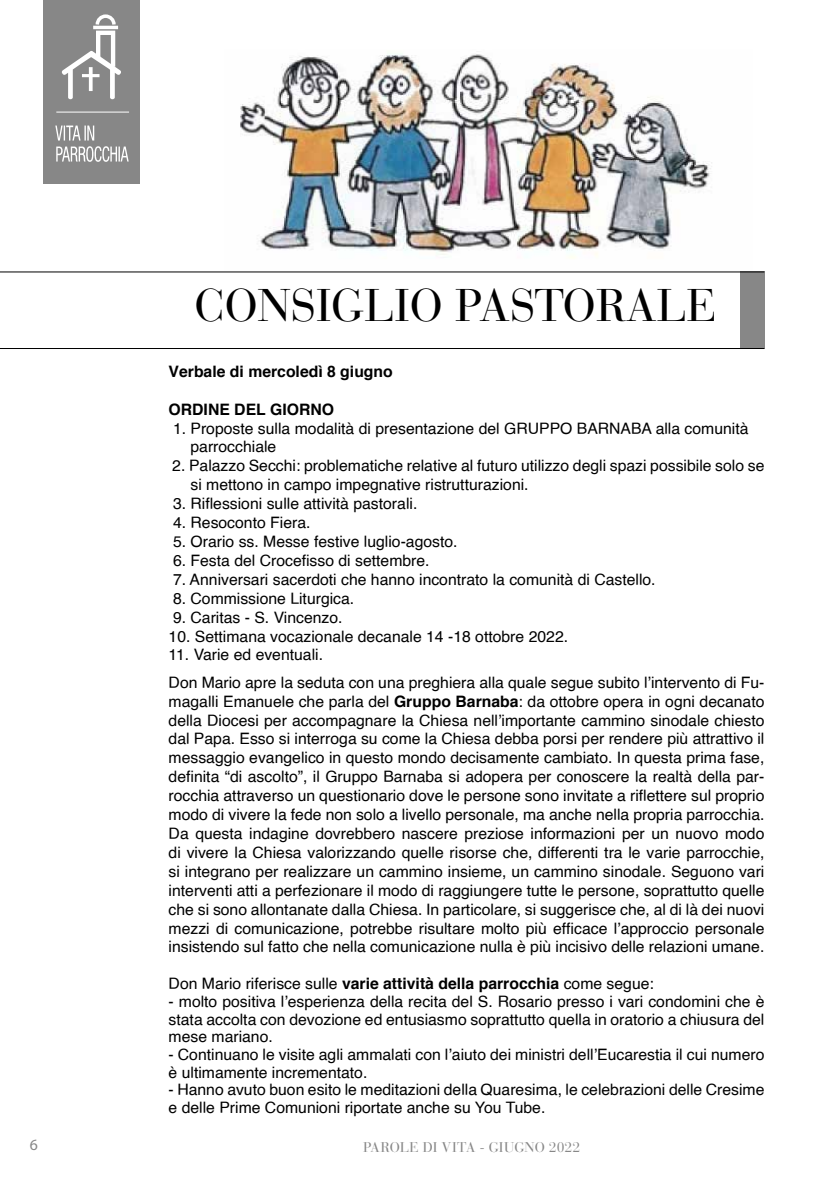
<style>
.page{position:relative;width:834px;height:1181px;background:#fff}
.page>*{position:absolute;margin:0;border:0;box-sizing:border-box;transform-origin:0 0}
.t1{font:45.5px "Bauer Bodoni Std";color:#000}
.t2{font:15.75px/18.9px "Helvetica";color:#000}
.t3{font:700 15.75px "Helvetica";color:#000}
.t4{font:15.75px "Myriad Pro";color:#878787}
.t5{font:14px "Bauer Bodoni Std";letter-spacing:.005em;color:#878787}
.s1{font-weight:700}
</style>
<div class="page">
<div style="left:739px;top:271px;width:25px;height:77px;background:#878787"></div>
<hr style="left:0;top:348px;width:764px;height:1px;background:#000">
<hr style="left:0;top:271px;width:764px;height:1px;background:#000">
<img style="left:240px;top:54px;width:472px;height:205px">
<div style="left:43px;top:0;width:97px;height:184px;background:#878787"></div>
<hr style="left:56px;top:112px;width:73px;height:1px;background:#fff">
<svg style="left:56px;top:146px;width:73px;height:16px"></svg>
<svg style="left:55px;top:126px;width:39px;height:14px"></svg>
<svg style="left:61px;top:14px;width:60px;height:85px"></svg>
<hr style="left:93px;top:26px;width:25px;height:3px;background:#fff">
<h1 class="t1" style="left:194px;top:279px;width:524px">CONSIGLIO PASTORALE</h1>
<p class="t3" style="left:169px;top:361px;width:226px">Verbale di mercoledì 8 giugno</p>
<p class="t3" style="left:169px;top:399px;width:167px">ORDINE DEL GIORNO</p>
<p class="t2" style="left:190px;top:419px;width:559px;text-indent:-18px">1. Proposte sulla modalità di presentazione del GRUPPO BARNABA alla comunità parrocchiale</p>
<p class="t2" style="left:190px;top:457px;width:575px;text-indent:-18px">2. Palazzo Secchi: problematiche relative al futuro utilizzo degli spazi possibile solo se si mettono in campo impegnative ristrutturazioni.</p>
<p class="t2" style="left:173px;top:495px;width:246px">3. Riflessioni sulle attività pastorali.</p>
<p class="t2" style="left:173px;top:513px;width:139px">4. Resoconto Fiera.</p>
<p class="t2" style="left:173px;top:532px;width:286px">5. Orario ss. Messe festive luglio-agosto.</p>
<p class="t2" style="left:173px;top:551px;width:258px">6. Festa del Crocefisso di settembre.</p>
<p class="t2" style="left:173px;top:570px;width:484px">7. Anniversari sacerdoti che hanno incontrato la comunità di Castello.</p>
<p class="t2" style="left:173px;top:589px;width:183px">8. Commissione Liturgica.</p>
<p class="t2" style="left:173px;top:608px;width:171px">9. Caritas - S. Vincenzo.</p>
<p class="t2" style="left:169px;top:627px;width:401px">10. Settimana vocazionale decanale 14 -18 ottobre 2022.</p>
<p class="t2" style="left:169px;top:642px;width:597px;line-height:27.3px">11. Varie ed eventuali.<br>Don Mario apre la seduta con una preghiera alla quale segue subito l’intervento di Fu-</p>
<p class="t2" style="left:169px;top:692px;width:597px;text-align:justify">magalli Emanuele che parla del <span class="s1">Gruppo Barnaba</span>: da ottobre opera in ogni decanato della Diocesi per accompagnare la Chiesa nell’importante cammino sinodale chiesto dal Papa. Esso si interroga su come la Chiesa debba porsi per rendere più attrattivo il messaggio evangelico in questo mondo decisamente cambiato. In questa prima fase, definita “di ascolto”, il Gruppo Barnaba si adopera per conoscere la realtà della par&shy;rocchia attraverso un questionario dove le persone sono invitate a riflettere sul proprio modo di vivere la fede non solo a livello personale, ma anche nella propria parrocchia.<br>Da questa indagine dovrebbero nascere preziose informazioni per un nuovo modo di vivere la Chiesa valorizzando quelle risorse che, differenti tra le varie parrocchie, si integrano per realizzare un cammino insieme, un cammino sinodale. Seguono vari interventi atti a perfezionare il modo di raggiungere tutte le persone, soprattutto quelle che si sono allontanate dalla Chiesa. In particolare, si suggerisce che, al di là dei nuovi mezzi di comunicazione, potrebbe risultare molto più efficace l’approccio personale insistendo sul fatto che nella comunicazione nulla è più incisivo delle relazioni umane.</p>
<p class="t2" style="left:169px;top:975px;width:486px">Don Mario riferisce sulle <span class="s1">varie attività della parrocchia</span> come segue:</p>
<p class="t2" style="left:169px;top:993px;width:597px;line-height:17.7px;text-align:justify">- molto positiva l’esperienza della recita del S. Rosario presso i vari condomini che è stata accolta con devozione ed entusiasmo soprattutto quella in oratorio a chiusura del mese mariano.</p>
<p class="t2" style="left:169px;top:1046px;width:597px;line-height:17.7px">- Continuano le visite agli ammalati con l’aiuto dei ministri dell’Eucarestia il cui numero è ultimamente incrementato.</p>
<p class="t2" style="left:169px;top:1081px;width:597px;line-height:17.7px">- Hanno avuto buon esito le meditazioni della Quaresima, le celebrazioni delle Cresime e delle Prime Comunioni riportate anche su You Tube.</p>
<p class="t4" style="left:30px;top:1135px;width:10px">6</p>
<p class="t5" style="left:363px;top:1138px;width:219px">PAROLE DI VITA - GIUGNO 2022</p>
</div>
